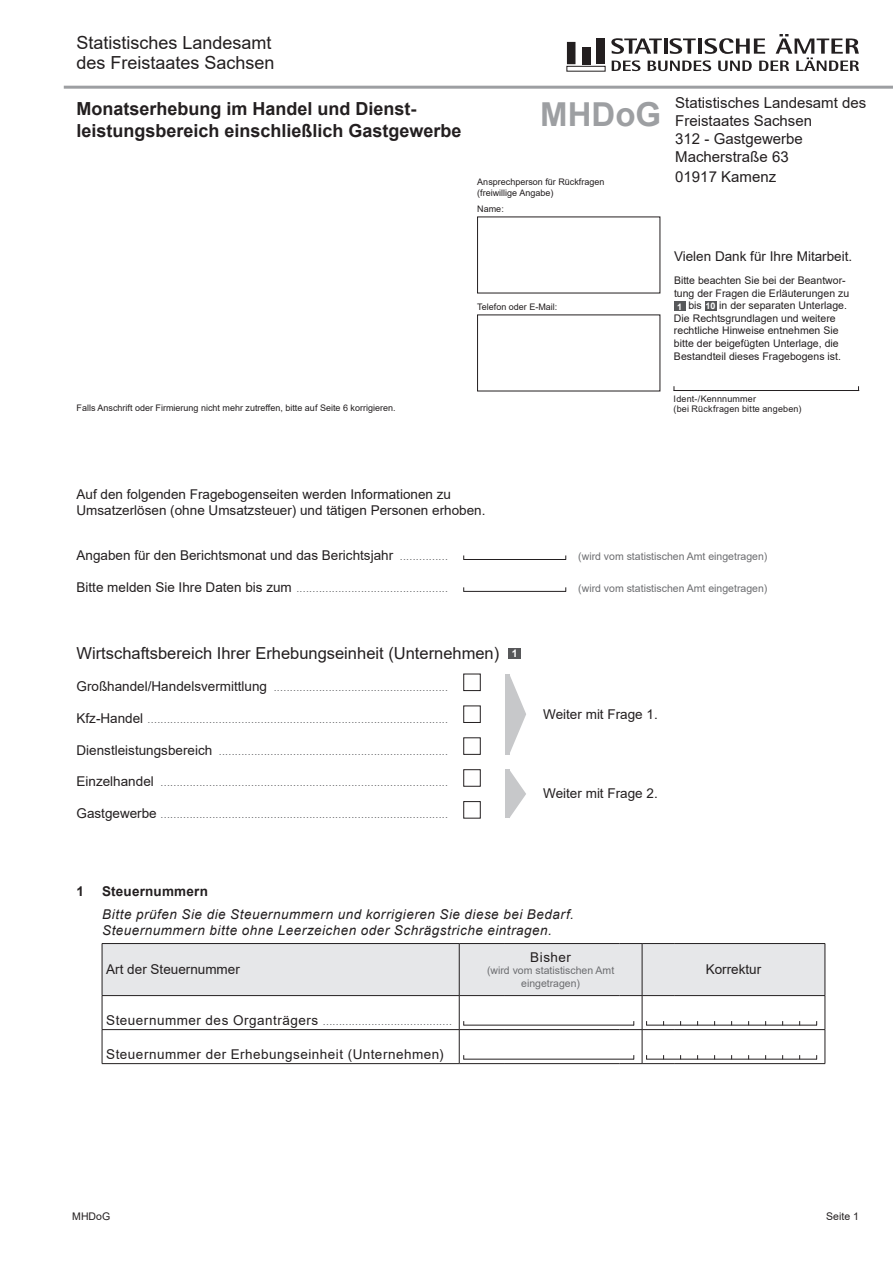
<style>
.page{position:relative;width:893px;height:1263px;background:#fff}
.page>*{position:absolute;margin:0;border:0;box-sizing:border-box;transform-origin:0 0}
.t1{font:700 33px "Arial";color:#9d9fa2}
.t2{font:700 18px/21.6px "Arial";color:#231f20}
.t3{font:18px/20.1px "Arial";color:#231f20}
.t4{font:16.5px "Arial";color:#231f20}
.t5{font:15px/18px "Arial";color:#231f20}
.t6{font:13.5px/16.2px "Arial";color:#231f20}
.t7{font:italic 13.5px/16.2px "Arial";letter-spacing:.035em;color:#231f20}
.t8{font:13.5px "Arial";letter-spacing:.035em;color:#231f20}
.t9{font:700 13.5px "Arial";letter-spacing:.015em;color:#231f20}
.t10{font:10.5px/12.6px "Arial";color:#6c6d70;text-align:center}
.t11{font:10.5px "Arial";color:#231f20}
.t12{font:9px/10.8px "Arial";color:#231f20}
.t13{font:9px/10.8px "Arial";letter-spacing:.02em;color:#231f20}
.s1{font-weight:700;font-size:9px;color:#fff}
.s2{font-size:10.5px;color:#6c6d70}
.s3{font-size:13.5px;color:#231f20}
.s4{font-weight:700;font-size:10.5px;color:#fff}
</style>
<div class="page">
<div style="left:674px;top:302px;width:11px;height:9px;background:#57585a"></div>
<div style="left:705px;top:301px;width:11px;height:9px;background:#57585a"></div>
<hr style="left:674px;top:390px;width:185px;height:1px;background:#231f20">
<div style="left:566px;top:66px;width:39px;height:5px;border:1px solid #231f20"></div>
<div style="left:597px;top:39px;width:8px;height:25px;background:#231f20"></div>
<div style="left:567px;top:42px;width:8px;height:22px;background:#231f20"></div>
<div style="left:582px;top:47px;width:8px;height:17px;background:#231f20"></div>
<svg style="left:611px;top:34px;width:248px;height:37px"></svg>
<hr style="left:825px;top:944px;width:1px;height:51px;background:#231f20">
<hr style="left:102px;top:996px;width:1px;height:33px;background:#231f20">
<hr style="left:459px;top:996px;width:1px;height:33px;background:#231f20">
<div style="left:102px;top:943px;width:723px;height:53px;background:#e6e7e9"></div>
<hr style="left:642px;top:995px;width:32px;height:1px;background:#231f20">
<hr style="left:642px;top:996px;width:1px;height:33px;background:#231f20">
<hr style="left:674px;top:995px;width:151px;height:1px;background:#231f20">
<hr style="left:825px;top:996px;width:1px;height:33px;background:#231f20">
<hr style="left:102px;top:1029px;width:357px;height:1px;background:#231f20">
<hr style="left:102px;top:1030px;width:1px;height:33px;background:#231f20">
<hr style="left:459px;top:1029px;width:46px;height:1px;background:#231f20">
<hr style="left:459px;top:1030px;width:1px;height:33px;background:#231f20">
<hr style="left:505px;top:1029px;width:114px;height:1px;background:#231f20">
<hr style="left:642px;top:1029px;width:32px;height:1px;background:#231f20">
<hr style="left:642px;top:1030px;width:1px;height:33px;background:#231f20">
<hr style="left:674px;top:1029px;width:151px;height:1px;background:#231f20">
<hr style="left:825px;top:1030px;width:1px;height:33px;background:#231f20">
<hr style="left:102px;top:1063px;width:357px;height:1px;background:#231f20">
<hr style="left:459px;top:1063px;width:46px;height:1px;background:#231f20">
<hr style="left:505px;top:1063px;width:114px;height:1px;background:#231f20">
<hr style="left:642px;top:1063px;width:32px;height:1px;background:#231f20">
<hr style="left:674px;top:1063px;width:151px;height:1px;background:#231f20">
<hr style="left:463px;top:559px;width:103px;height:1px;background:#231f20">
<hr style="left:463px;top:591px;width:103px;height:1px;background:#231f20">
<div style="left:508px;top:648px;width:13px;height:11px;background:#57585a"></div>
<div style="left:463px;top:674px;width:17px;height:17px;border:1px solid #231f20"></div>
<svg style="left:509px;top:674px;width:17px;height:80px"></svg>
<hr style="left:505px;top:674px;width:4px;height:80px;background:#c7c8ca">
<div style="left:463px;top:706px;width:17px;height:17px;border:1px solid #231f20"></div>
<div style="left:463px;top:769px;width:17px;height:17px;border:1px solid #231f20"></div>
<svg style="left:509px;top:769px;width:17px;height:49px"></svg>
<hr style="left:505px;top:769px;width:4px;height:49px;background:#c7c8ca">
<div style="left:463px;top:801px;width:17px;height:17px;border:1px solid #231f20"></div>
<hr style="left:463px;top:1025px;width:171px;height:1px;background:#231f20">
<svg style="left:619px;top:1021px;width:28px;height:9px"></svg>
<hr style="left:646px;top:1025px;width:171px;height:1px;background:#231f20">
<hr style="left:463px;top:1059px;width:171px;height:1px;background:#231f20">
<svg style="left:619px;top:1055px;width:28px;height:9px"></svg>
<hr style="left:646px;top:1059px;width:171px;height:1px;background:#231f20">
<hr style="left:64px;top:86px;width:829px;height:3px;background:#9d9fa2">
<h2 class="t3" style="left:76px;top:33px;width:200px">Statistisches Landesamt des Freistaates Sachsen</h2>
<h2 class="t2" style="left:77px;top:98px;width:386px">Monatserhebung im Handel und Dienst&shy;leistungsbereich einschließlich Gastgewerbe</h2>
<p class="t12" style="left:77px;top:402px;width:320px">Falls Anschrift oder Firmierung nicht mehr zutreffen, bitte auf Seite 6 korrigieren.</p>
<h1 class="t1" style="left:540px;top:91px;width:122px">MHDoG</h1>
<p class="t12" style="left:477px;top:177px;width:129px">Ansprechperson für Rückfragen (freiwillige Angabe)</p>
<p class="t12" style="left:477px;top:203px;width:28px">Name:</p>
<h3 class="t5" style="left:675px;top:93px;width:192px">Statistisches Landesamt des<br>Freistaates Sachsen<br>312 - Gastgewerbe<br>Macherstraße 63</h3>
<h3 class="t5" style="left:675px;top:168px;width:102px">01917 Kamenz</h3>
<p class="t12" style="left:477px;top:301px;width:82px">Telefon oder E-Mail:</p>
<p class="t6" style="left:674px;top:248px;width:180px">Vielen Dank für Ihre Mitarbeit.</p>
<p class="t11" style="left:674px;top:273px;width:173px">Bitte beachten Sie bei der Beantwor-</p>
<p class="t11" style="left:674px;top:286px;width:177px">tung der Fragen die Erläuterungen zu</p>
<p class="t11" style="left:677px;top:298px;width:171px"><span class="s1">1</span> bis <span class="s1">10</span> in der separaten Unterlage.</p>
<p class="t11" style="left:674px;top:311px;width:163px">Die Rechtsgrundlagen und weitere</p>
<p class="t11" style="left:674px;top:324px;width:166px">rechtliche Hinweise entnehmen Sie</p>
<p class="t11" style="left:674px;top:336px;width:166px">bitte der beigefügten Unterlage, die</p>
<p class="t11" style="left:674px;top:349px;width:169px">Bestandteil dieses Fragebogens ist.</p>
<p class="t13" style="left:674px;top:393px;width:129px">Ident-/Kennnummer<br>(bei Rückfragen bitte angeben)</p>
<p class="t6" style="left:77px;top:486px;width:410px">Auf den folgenden Fragebogenseiten werden Informationen zu<br>Umsatzerlösen (ohne Umsatzsteuer) und tätigen Personen erhoben.</p>
<p class="t6" style="left:77px;top:547px;width:373px">Angaben für den Berichtsmonat und das Berichtsjahr <span class="s2">...............</span></p>
<p class="t10" style="left:578px;top:550px;width:191px">(wird vom statistischen Amt eingetragen)</p>
<p class="t10" style="left:77px;top:581px;width:373px"><span class="s3">Bitte melden Sie Ihre Daten bis zum</span> ...............................................</p>
<p class="t10" style="left:578px;top:581px;width:191px">(wird vom statistischen Amt eingetragen)</p>
<h3 class="t4" style="left:77px;top:642px;width:443px">Wirtschaftsbereich Ihrer Erhebungseinheit (Unternehmen) <span class="s4">1</span></h3>
<p class="t10" style="left:77px;top:681px;width:373px"><span class="s3">Großhandel/Handelsvermittlung</span> ......................................................</p>
<p class="t6" style="left:77px;top:710px;width:68px">Kfz-Handel</p>
<p class="t6" style="left:543px;top:706px;width:116px">Weiter mit Frage 1.</p>
<p class="t10" style="left:148px;top:713px;width:302px">.............................................................................................</p>
<p class="t10" style="left:77px;top:744px;width:373px"><span class="s3">Dienstleistungsbereich</span> .......................................................................</p>
<p class="t10" style="left:77px;top:776px;width:373px"><span class="s3">Einzelhandel</span> .........................................................................................</p>
<p class="t6" style="left:543px;top:785px;width:116px">Weiter mit Frage 2.</p>
<p class="t10" style="left:77px;top:808px;width:373px"><span class="s3">Gastgewerbe</span> .........................................................................................</p>
<p class="t9" style="left:77px;top:882px;width:9px">1</p>
<p class="t9" style="left:102px;top:882px;width:107px">Steuernummern</p>
<p class="t7" style="left:102px;top:906px;width:473px">Bitte prüfen Sie die Steuernummern und korrigieren Sie diese bei Bedarf.<br>Steuernummern bitte ohne Leerzeichen oder Schrägstriche eintragen.</p>
<p class="t6" style="left:106px;top:961px;width:135px">Art der Steuernummer</p>
<p class="t6" style="left:530px;top:949px;width:42px">Bisher</p>
<p class="t10" style="left:487px;top:964px;width:129px">(wird vom statistischen Amt eingetragen)</p>
<p class="t6" style="left:706px;top:961px;width:57px">Korrektur</p>
<p class="t10" style="left:106px;top:1015px;width:347px"><span class="s3">Steuernummer des Organträgers</span> ........................................</p>
<p class="t8" style="left:106px;top:1045px;width:339px">Steuernummer der Erhebungseinheit (Unternehmen)</p>
<p class="t11" style="left:72px;top:1209px;width:39px">MHDoG</p>
<p class="t11" style="left:826px;top:1209px;width:34px">Seite 1</p>
</div>
